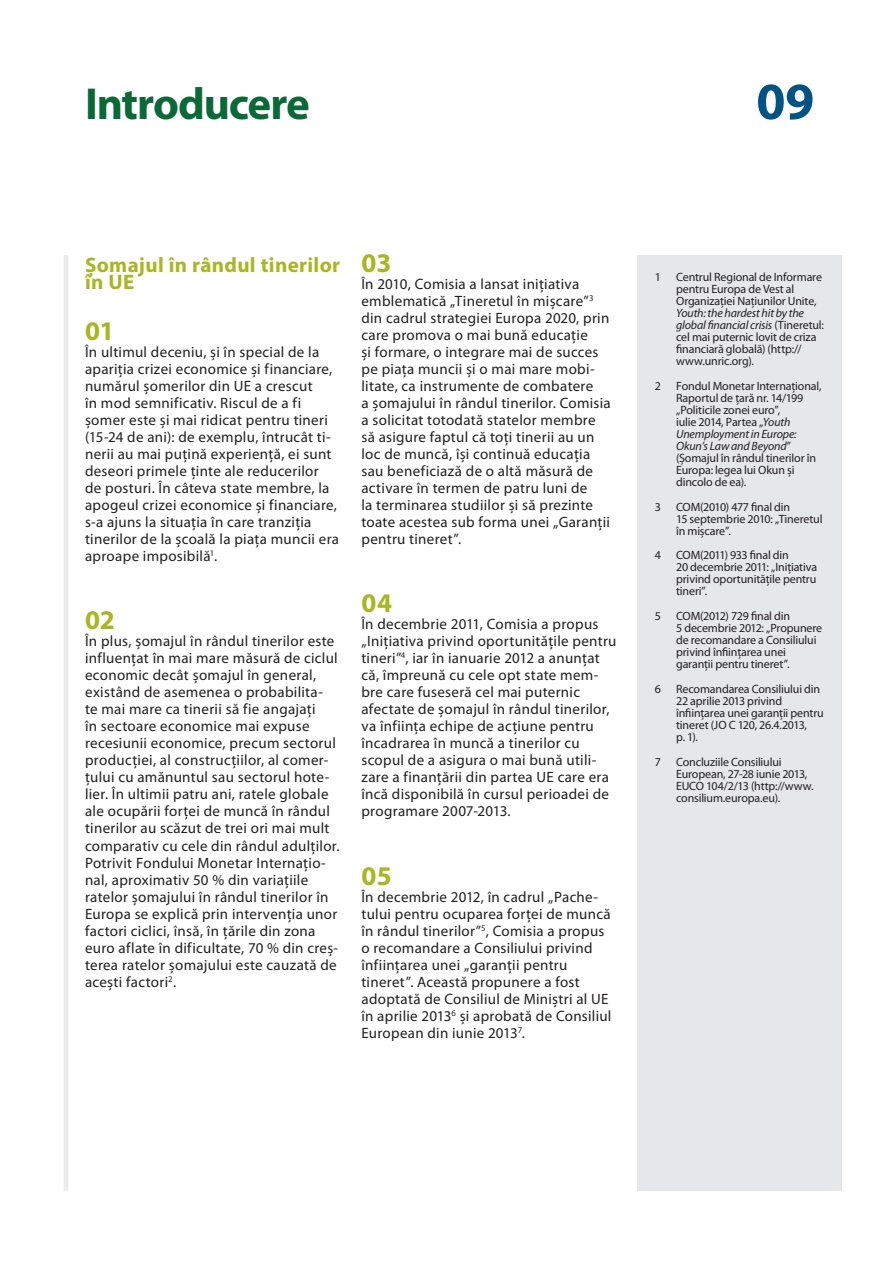
<style>
.page{position:relative;width:893px;height:1263px;background:#fff}
.page>*{position:absolute;margin:0;border:0;box-sizing:border-box;transform-origin:0 0}
.t1{font:700 52.5px "Myriad Pro";color:#015386}
.E_01_-_CHAP_TITRE_CH{font:700 45px "Myriad Pro";letter-spacing:-.025em;color:#0b6938}
.E_05_-_CHAP__1__TEXT{font:700 27px "Myriad Pro";color:#a7b621}
.E_02_-_CHAP__TITRE_C{font:700 21px/17px "Myriad Pro";letter-spacing:.015em;color:#a7b621}
.E_05_-_CHAP__1__TEXT-2{font:15px/17px "Myriad Pro";letter-spacing:.02em;color:#231f20}
.E_08_-_CHAP__FOOTNOT{font:12px/12px "Myriad Pro";letter-spacing:-.015em;color:#231f20}
.s1{font-style:italic}
</style>
<div class="page">
<hr style="left:64px;top:255px;width:4px;height:936px;background:#ebebeb">
<div style="left:638px;top:255px;width:204px;height:936px;background:#e6e7e9"></div>
<p class="E_01_-_CHAP_TITRE_CH" style="left:85px;top:75px;width:226px">Introducere</p>
<h1 class="t1" style="left:756px;top:67px;width:59px">09</h1>
<p class="E_02_-_CHAP__TITRE_C" style="left:85px;top:256px;width:257px">Șomajul în rândul tinerilor în UE</p>
<p class="E_05_-_CHAP__1__TEXT" style="left:85px;top:313px;width:31px">01</p>
<p class="E_05_-_CHAP__1__TEXT-2" style="left:85px;top:343px;width:256px">În ultimul deceniu, și în special de la apariția crizei economice și financiare, numărul șomerilor din UE a crescut<br>în mod semnificativ. Riscul de a fi șomer este și mai ridicat pentru tineri (15‑24 de ani): de exemplu, întrucât ti‑ nerii au mai puțină experiență, ei sunt deseori primele ținte ale reducerilor<br>de posturi. În câteva state membre, la apogeul crizei economice și financiare, s‑a ajuns la situația în care tranziția tinerilor de la școală la piața muncii era aproape imposibilă<sup>1</sup>.</p>
<p class="E_05_-_CHAP__1__TEXT" style="left:85px;top:603px;width:31px">02</p>
<p class="E_05_-_CHAP__1__TEXT-2" style="left:85px;top:633px;width:256px">În plus, șomajul în rândul tinerilor este influențat în mai mare măsură de ciclul economic decât șomajul în general, existând de asemenea o probabilita‑<br>te mai mare ca tinerii să fie angajați<br>în sectoare economice mai expuse recesiunii economice, precum sectorul producției, al construcțiilor, al comer‑ țului cu amănuntul sau sectorul hote‑ lier. În ultimii patru ani, ratele globale ale ocupării forței de muncă în rândul tinerilor au scăzut de trei ori mai mult comparativ cu cele din rândul adulților.<br>Potrivit Fondului Monetar Internațio&shy;nal, aproximativ 50 % din variațiile ratelor șomajului în rândul tinerilor în Europa se explică prin intervenția unor factori ciclici, însă, în țările din zona euro aflate în dificultate, 70 % din creș‑ terea ratelor șomajului este cauzată de acești factori<sup>2</sup>.</p>
<p class="E_05_-_CHAP__1__TEXT" style="left:361px;top:245px;width:32px">03</p>
<p class="E_05_-_CHAP__1__TEXT-2" style="left:361px;top:275px;width:251px">În 2010, Comisia a lansat inițiativa emblematică „Tineretul în mișcare”<sup>3 </sup>din cadrul strategiei Europa 2020, prin care promova o mai bună educație<br>și formare, o integrare mai de succes pe piața muncii și o mai mare mobi‑ litate, ca instrumente de combatere<br>a șomajului în rândul tinerilor. Comisia a solicitat totodată statelor membre să asigure faptul că toți tinerii au un loc de muncă, își continuă educația sau beneficiază de o altă măsură de activare în termen de patru luni de<br>la terminarea studiilor și să prezinte toate acestea sub forma unei „Garanții pentru tineret”.</p>
<p class="E_05_-_CHAP__1__TEXT" style="left:361px;top:586px;width:32px">04</p>
<p class="E_05_-_CHAP__1__TEXT-2" style="left:361px;top:616px;width:257px">În decembrie 2011, Comisia a propus „Inițiativa privind oportunitățile pentru tineri”<sup>4</sup>, iar în ianuarie 2012 a anunțat că, împreună cu cele opt state mem‑ bre care fuseseră cel mai puternic afectate de șomajul în rândul tinerilor, va înființa echipe de acțiune pentru încadrarea în muncă a tinerilor cu scopul de a asigura o mai bună utili‑ zare a finanțării din partea UE care era încă disponibilă în cursul perioadei de programare 2007‑2013.</p>
<p class="E_05_-_CHAP__1__TEXT" style="left:361px;top:858px;width:32px">05</p>
<p class="E_05_-_CHAP__1__TEXT-2" style="left:361px;top:888px;width:252px">În decembrie 2012, în cadrul „Pache‑ tului pentru ocuparea forței de muncă în rândul tinerilor”<sup>5</sup>, Comisia a propus o recomandare a Consiliului privind înființarea unei „garanții pentru tineret”. Această propunere a fost adoptată de Consiliul de Miniștri al UE în aprilie 2013<sup>6</sup> și aprobată de Consiliul European din iunie 2013<sup>7</sup>.</p>
<p class="E_08_-_CHAP__FOOTNOT" style="left:655px;top:271px;width:8px">1</p>
<p class="E_08_-_CHAP__FOOTNOT" style="left:676px;top:271px;width:149px">Centrul Regional de Informare pentru Europa de Vest al<br>Organizației Națiunilor Unite,<br><span class="s1">Youth: the hardest hit by the global financial crisis</span> (Tineretul: cel mai puternic lovit de criza financiară globală) (http:// www.unric.org).</p>
<p class="E_08_-_CHAP__FOOTNOT" style="left:655px;top:380px;width:8px">2</p>
<p class="E_08_-_CHAP__FOOTNOT" style="left:676px;top:380px;width:147px">Fondul Monetar Internațional,<br>Raportul de țară nr. 14/199 „Politicile zonei euro”,<br>iulie 2014, Partea „<span class="s1">Youth<br>Unemployment in Europe:<br>Okun’s Law and Beyond</span>” (Șomajul în rândul tinerilor în<br>Europa: legea lui Okun și dincolo de ea).</p>
<p class="E_08_-_CHAP__FOOTNOT" style="left:655px;top:500px;width:8px">3</p>
<p class="E_08_-_CHAP__FOOTNOT" style="left:676px;top:500px;width:148px">COM(2010) 477 final din<br>15 septembrie 2010: „Tineretul în mișcare”.</p>
<p class="E_08_-_CHAP__FOOTNOT" style="left:655px;top:549px;width:8px">4</p>
<p class="E_08_-_CHAP__FOOTNOT" style="left:676px;top:549px;width:143px">COM(2011) 933 final din<br>20 decembrie 2011: „Inițiativa privind oportunitățile pentru tineri”.</p>
<p class="E_08_-_CHAP__FOOTNOT" style="left:655px;top:610px;width:8px">5</p>
<p class="E_08_-_CHAP__FOOTNOT" style="left:676px;top:610px;width:148px">COM(2012) 729 final din<br>5 decembrie 2012: „Propunere de recomandare a Consiliului privind înființarea unei garanții pentru tineret”.</p>
<p class="E_08_-_CHAP__FOOTNOT" style="left:655px;top:683px;width:8px">6</p>
<p class="E_08_-_CHAP__FOOTNOT" style="left:676px;top:683px;width:149px">Recomandarea Consiliului din<br>22 aprilie 2013 privind înființarea unei garanții pentru tineret (JO C 120, 26.4.2013,<br>p. 1).</p>
<p class="E_08_-_CHAP__FOOTNOT" style="left:655px;top:755px;width:8px">7</p>
<p class="E_08_-_CHAP__FOOTNOT" style="left:676px;top:755px;width:139px">Concluziile Consiliului<br>European, 27-28 iunie 2013,<br>EUCO 104/2/13 (http://www. consilium.europa.eu).</p>
</div>
